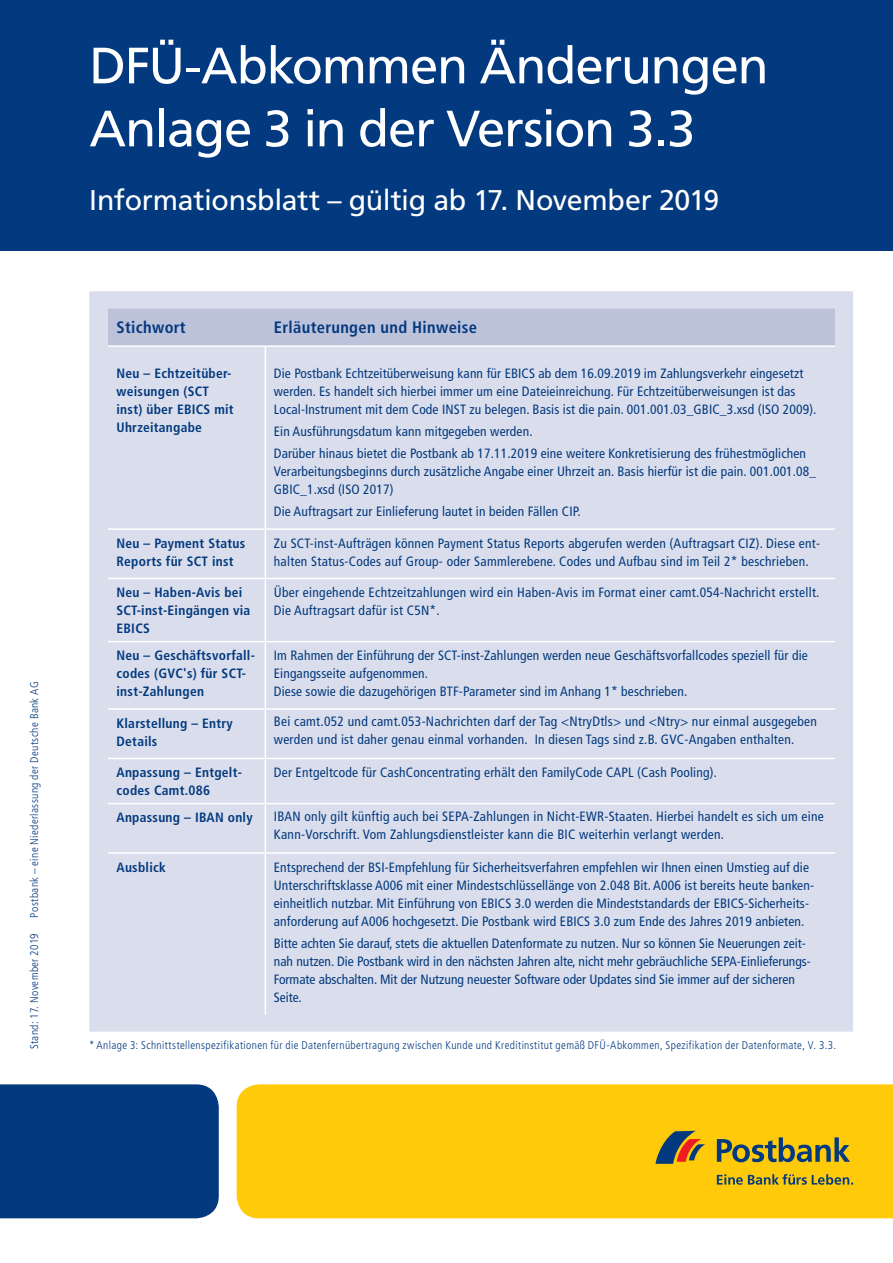
<style>
.page{position:relative;width:893px;height:1263px;background:#fff}
.page>*{position:absolute;margin:0;border:0;box-sizing:border-box;transform-origin:0 0}
.t1{font:51px/63px "Frutiger LT Std";letter-spacing:-.025em;color:#fff}
.t2{font:28.5px "Frutiger LT Std";letter-spacing:-.01em;color:#fff}
.t3{font:700 condensed 16.5px "Frutiger LT Std";letter-spacing:.02em;color:#03397e}
.t4{font:condensed 13.5px/18px "Frutiger LT Std";letter-spacing:.01em;color:#03397e}
.t5{font:700 condensed 13.5px/18px "Frutiger LT Std";letter-spacing:.02em;color:#03397e}
.t6{font:300 condensed 11.25px "Frutiger LT Std";letter-spacing:.03em;color:#03397e}
</style>
<div class="page">
<div style="left:0;top:0;width:893px;height:250px;background:#03397e"></div>
<div style="left:0;top:1084px;width:219px;height:134px;background:#03397e"></div>
<div style="left:237px;top:1084px;width:656px;height:134px;background:#feca0a"></div>
<svg style="left:717px;top:1174px;width:136px;height:11px"></svg>
<svg style="left:717px;top:1137px;width:133px;height:25px;background:#978e39"></svg>
<svg style="left:656px;top:1131px;width:49px;height:33px;background:#91743e"></svg>
<div style="left:89px;top:291px;width:764px;height:741px;background:#dadeec"></div>
<div style="left:108px;top:308px;width:727px;height:37px;background:#bdc2db"></div>
<hr style="left:108px;top:345px;width:157px;height:2px;background:#fff">
<hr style="left:265px;top:345px;width:570px;height:2px;background:#fff">
<hr style="left:265px;top:347px;width:1px;height:181px;background:#fff">
<hr style="left:108px;top:528px;width:157px;height:2px;background:#fff">
<hr style="left:265px;top:528px;width:570px;height:2px;background:#fff">
<hr style="left:265px;top:530px;width:1px;height:48px;background:#fff">
<hr style="left:108px;top:578px;width:157px;height:1px;background:#fff">
<hr style="left:265px;top:578px;width:570px;height:1px;background:#fff">
<hr style="left:265px;top:579px;width:1px;height:62px;background:#fff">
<hr style="left:108px;top:641px;width:157px;height:1px;background:#fff">
<hr style="left:265px;top:641px;width:570px;height:1px;background:#fff">
<hr style="left:265px;top:642px;width:1px;height:66px;background:#fff">
<hr style="left:108px;top:708px;width:157px;height:2px;background:#fff">
<hr style="left:265px;top:708px;width:570px;height:2px;background:#fff">
<hr style="left:265px;top:710px;width:1px;height:48px;background:#fff">
<hr style="left:265px;top:759px;width:1px;height:44px;background:#fff">
<hr style="left:108px;top:803px;width:157px;height:1px;background:#fff">
<hr style="left:265px;top:803px;width:570px;height:1px;background:#fff">
<hr style="left:265px;top:804px;width:1px;height:48px;background:#fff">
<hr style="left:108px;top:852px;width:157px;height:2px;background:#fff">
<hr style="left:265px;top:852px;width:570px;height:2px;background:#fff">
<hr style="left:265px;top:854px;width:1px;height:160px;background:#fff">
<hr style="left:108px;top:758px;width:157px;height:1px;background:#fff">
<hr style="left:265px;top:758px;width:570px;height:1px;background:#fff">
<p class="t6" style="left:28px;top:917px;width:237px;rotate:-90deg">Postbank – eine Niederlassung der Deutsche Bank AG</p>
<p class="t6" style="left:28px;top:1049px;width:117px;rotate:-90deg">Stand: 17. November 2019</p>
<h1 class="t1" style="left:89px;top:34px;width:681px">DFÜ-Abkommen Änderungen<br>Anlage 3 in der Version 3.3</h1>
<h2 class="t2" style="left:89px;top:183px;width:632px">Informationsblatt – gültig ab 17. November 2019</h2>
<p class="t3" style="left:117px;top:318px;width:71px">Stichwort</p>
<p class="t3" style="left:274px;top:318px;width:205px">Erläuterungen und Hinweise</p>
<p class="t5" style="left:117px;top:364px;width:119px">Neu – Echtzeitüber&shy;weisungen (SCT inst) über EBICS mit<br>Uhrzeitangabe</p>
<p class="t4" style="left:274px;top:364px;width:544px">Die Postbank Echtzeitüberweisung kann für EBICS ab dem 16.09.2019 im Zahlungsverkehr eingesetzt werden. Es handelt sich hierbei immer um eine Dateieinreichung. Für Echtzeitüberweisungen ist das<br>Local-Instrument mit dem Code INST zu belegen. Basis ist die pain. 001.001.03_GBIC_3.xsd (ISO 2009).</p>
<p class="t4" style="left:274px;top:420px;width:534px;line-height:22.2px">Ein Ausführungsdatum kann mitgegeben werden.<br>Darüber hinaus bietet die Postbank ab 17.11.2019 eine weitere Konkretisierung des frühestmöglichen</p>
<p class="t4" style="left:274px;top:462px;width:544px">Verarbeitungsbeginns durch zusätzliche Angabe einer Uhrzeit an. Basis hierfür ist die pain. 001.001.08_<br>GBIC_1.xsd (ISO 2017)</p>
<p class="t4" style="left:274px;top:503px;width:309px">Die Auftragsart zur Einlieferung lautet in beiden Fällen CIP.</p>
<p class="t5" style="left:117px;top:534px;width:130px">Neu – Payment Status<br>Reports für SCT inst</p>
<p class="t4" style="left:274px;top:534px;width:548px">Zu SCT-inst-Aufträgen können Payment Status Reports abgerufen werden (Auftragsart CIZ). Diese ent&shy;halten Status-Codes auf Group- oder Sammlerebene. Codes und Aufbau sind im Teil 2* beschrieben.</p>
<p class="t5" style="left:117px;top:583px;width:135px">Neu – Haben-Avis bei<br>SCT-inst-Eingängen via<br>EBICS</p>
<p class="t4" style="left:274px;top:583px;width:547px">Über eingehende Echtzeitzahlungen wird ein Haben-Avis im Format einer camt.054-Nachricht erstellt.<br>Die Auftragsart dafür ist C5N*.</p>
<p class="t5" style="left:117px;top:646px;width:140px">Neu – Geschäftsvorfall&shy;codes (GVC's) für SCT&shy;inst-Zahlungen</p>
<p class="t4" style="left:274px;top:647px;width:535px">Im Rahmen der Einführung der SCT-inst-Zahlungen werden neue Geschäftsvorfallcodes speziell für die<br>Eingangsseite aufgenommen.<br>Diese sowie die dazugehörigen BTF-Parameter sind im Anhang 1* beschrieben.</p>
<p class="t5" style="left:117px;top:714px;width:118px">Klarstellung – Entry<br>Details</p>
<p class="t4" style="left:274px;top:712px;width:545px">Bei camt.052 und camt.053-Nachrichten darf der Tag &lt;NtryDtls&gt; und &lt;Ntry&gt; nur einmal ausgegeben werden und ist daher genau einmal vorhanden. In diesen Tags sind z.B. GVC-Angaben enthalten.</p>
<p class="t5" style="left:117px;top:763px;width:126px">Anpassung – Entgelt&shy;codes Camt.086</p>
<p class="t4" style="left:274px;top:763px;width:445px">Der Entgeltcode für CashConcentrating erhält den FamilyCode CAPL (Cash Pooling).</p>
<p class="t5" style="left:117px;top:808px;width:138px">Anpassung – IBAN only</p>
<p class="t4" style="left:274px;top:807px;width:551px">IBAN only gilt künftig auch bei SEPA-Zahlungen in Nicht-EWR-Staaten. Hierbei handelt es sich um eine<br>Kann-Vorschrift. Vom Zahlungsdienstleister kann die BIC weiterhin verlangt werden.</p>
<p class="t5" style="left:117px;top:858px;width:51px">Ausblick</p>
<p class="t4" style="left:274px;top:858px;width:542px">Entsprechend der BSI-Empfehlung für Sicherheitsverfahren empfehlen wir Ihnen einen Umstieg auf die Unterschriftsklasse A006 mit einer Mindestschlüssellänge von 2.048 Bit. A006 ist bereits heute banken&shy;einheitlich nutzbar. Mit Einführung von EBICS 3.0 werden die Mindeststandards der EBICS-Sicherheits&shy;anforderung auf A006 hochgesetzt. Die Postbank wird EBICS 3.0 zum Ende des Jahres 2019 anbieten.</p>
<p class="t4" style="left:274px;top:934px;width:537px">Bitte achten Sie darauf, stets die aktuellen Datenformate zu nutzen. Nur so können Sie Neuerungen zeit&shy;nah nutzen. Die Postbank wird in den nächsten Jahren alte, nicht mehr gebräuchliche SEPA-Einlieferungs-Formate abschalten. Mit der Nutzung neuester Software oder Updates sind Sie immer auf der sicheren Seite.</p>
<p class="t6" style="left:89px;top:1038px;width:748px">* Anlage 3: Schnittstellenspezifikationen für die Datenfernübertragung zwischen Kunde und Kreditinstitut gemäß DFÜ-Abkommen, Spezifikation der Datenformate, V. 3.3.</p>
</div>
